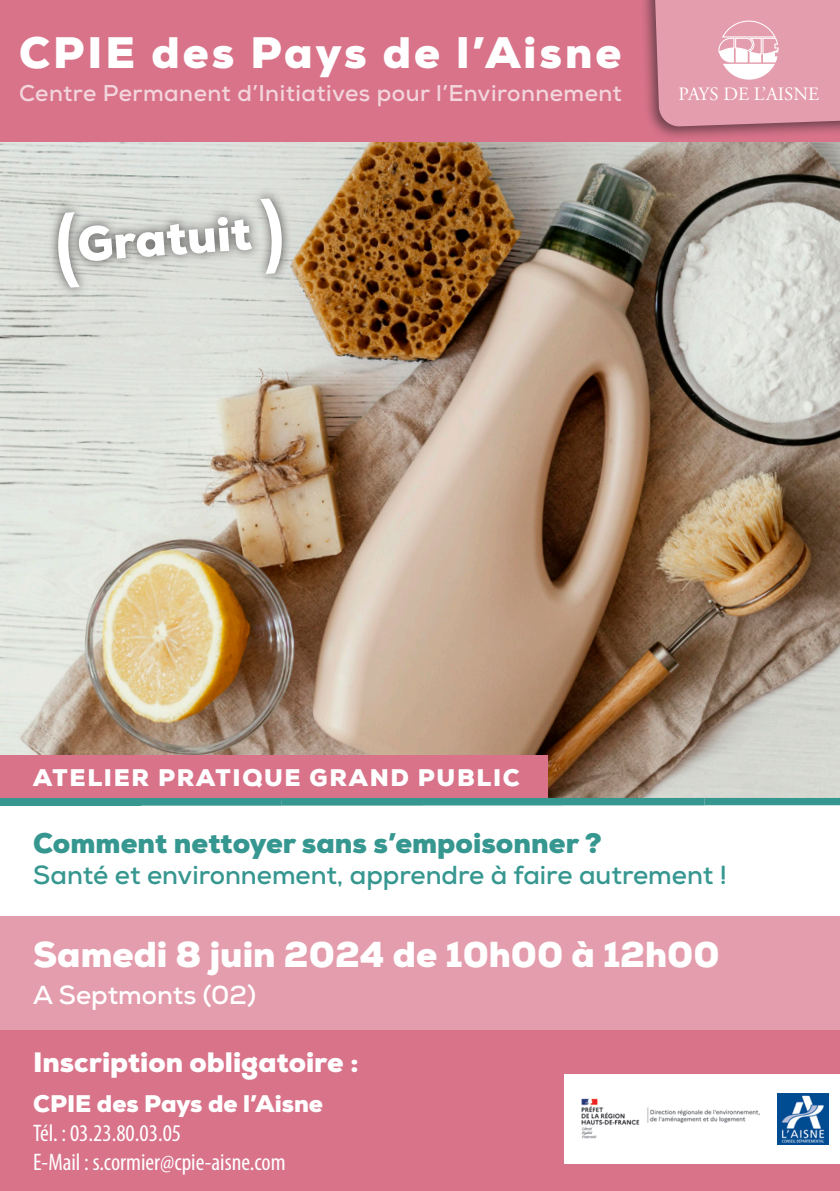
<style>
.page{position:relative;width:840px;height:1191px;background:#fff}
.page>*{position:absolute;margin:0;border:0;box-sizing:border-box;transform-origin:0 0}
.t1{font:900 48px "Nexa";color:#fff}
.t2{font:900 44px "Nexa";letter-spacing:.07em;color:#fff}
.t3{font:900 36px "Nexa";color:#fff}
.t4{font:900 28.4px "Nexa";color:#369790}
.t5{font:900 28px "Nexa";color:#fff}
.t6{font:700 26px "Nexa";color:#369790}
.t7{font:700 26px "Nexa";color:#fff}
.t8{font:condensed 24px/28.8px "Myriad Pro";color:#fff}
.t9{font:900 24px "Nexa";letter-spacing:.07em;color:#fff}
.t10{font:900 24px "Nexa";color:#fff}
.t11{font:700 22.8px "Nexa";letter-spacing:.02em;color:#f3d5dc}
.t12{font:18.8px "Adobe Garamond Pro";color:#fff}
</style>
<div class="page">
<img style="left:0;top:142px;width:839px;height:656px">
<div style="left:0;top:916px;width:839px;height:114px;background:#e49dad"></div>
<div style="left:0;top:755px;width:547px;height:49px;background:#d8738a"></div>
<div style="left:0;top:1030px;width:839px;height:161px;background:#d8738a"></div>
<div style="left:564px;top:1074px;width:275px;height:89px;background:#fff"></div>
<div style="left:141px;top:798px;width:698px;height:7px;background:#369790"></div>
<div style="left:0;top:798px;width:141px;height:7px;background:#369790"></div>
<div style="left:48px;top:188px;width:244px;height:110px;background:#231f20;opacity:.75"></div>
<svg style="left:57px;top:212px;width:23px;height:76px"></svg>
<svg style="left:260px;top:198px;width:22px;height:76px"></svg>
<div style="left:0;top:0;width:839px;height:142px;background:#d8738a"></div>
<div style="left:638px;top:0;width:201px;height:141px;background:#231f20;opacity:.6"></div>
<svg style="left:653px;top:0;width:186px;height:127px;background:#e19fae"></svg>
<img style="left:581px;top:1098px;width:179px;height:41px">
<img style="left:777px;top:1093px;width:50px;height:51px">
<h2 class="t2" style="left:19px;top:25px;width:603px">CPIE des Pays de l’Aisne</h2>
<p class="t11" style="left:19px;top:79px;width:604px">Centre Permanent d’Initiatives pour l’Environnement</p>
<p class="t12" style="left:678px;top:82px;width:142px">PAYS DE L’AISNE</p>
<h1 class="t1" style="left:75px;top:214px;width:176px;rotate:-4deg">Gratuit</h1>
<p class="t9" style="left:33px;top:762px;width:488px">ATELIER PRATIQUE GRAND PUBLIC</p>
<p class="t4" style="left:33px;top:824px;width:570px">Comment nettoyer sans s’empoisonner ?</p>
<p class="t6" style="left:33px;top:858px;width:694px">Santé et environnement, apprendre à faire autrement !</p>
<h3 class="t3" style="left:33px;top:931px;width:687px">Samedi 8 juin 2024 de 10h00 à 12h00</h3>
<p class="t7" style="left:33px;top:977px;width:224px">A Septmonts (02)</p>
<p class="t5" style="left:33px;top:1044px;width:327px">Inscription obligatoire :</p>
<p class="t10" style="left:33px;top:1088px;width:291px">CPIE des Pays de l’Aisne</p>
<p class="t8" style="left:33px;top:1118px;width:254px">Tél. : 03.23.80.03.05<br>E-Mail : s.cormier@cpie-aisne.com</p>
</div>
